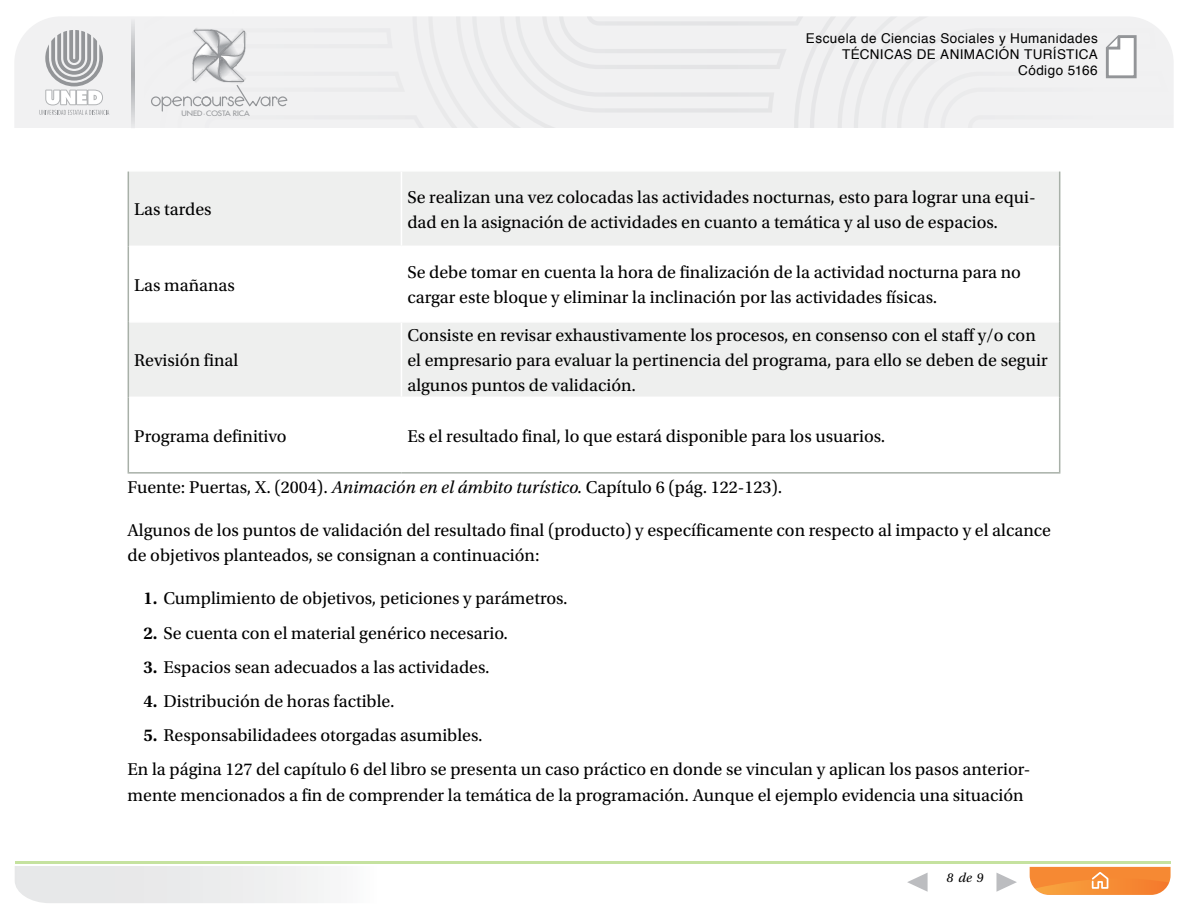
<style>
.page{position:relative;width:1188px;height:918px;background:#fff}
.page>*{position:absolute;margin:0;border:0;box-sizing:border-box;transform-origin:0 0}
.Texto_corrido{font:18px/25.2px "Utopia Std";color:#000}
.listas_numerada_nive{font:18px "Utopia Std";color:#000}
.t1{font:13.5px/16.2px "Helvetica";letter-spacing:.03em;color:#000;text-align:right}
.t2{font:italic 13.5px "Utopia Std";color:#000}
.t3{font:500 7.2px "Futura Std";letter-spacing:-.005em;color:#939598;scale:1.1 1}
.s1{font-style:italic}
.s2{font-weight:600}
</style>
<div class="page">
<svg style="left:15px;top:866px;width:1156px;height:37px"></svg>
<svg style="left:996px;top:873px;width:21px;height:19px"></svg>
<svg style="left:907px;top:873px;width:21px;height:19px"></svg>
<svg style="left:535px;top:16px;width:275px;height:112px"></svg>
<div style="left:135px;top:16px;width:293px;height:112px;background:#f1f1f2"></div>
<svg style="left:428px;top:16px;width:107px;height:112px"></svg>
<svg style="left:1030px;top:867px;width:141px;height:28px;background:#f69342"></svg>
<svg style="left:810px;top:16px;width:364px;height:112px"></svg>
<svg style="left:15px;top:17px;width:117px;height:111px"></svg>
<hr style="left:15px;top:861px;width:1156px;height:3px;background:#8cc63f">
<div style="left:139px;top:16px;width:160px;height:112px;background:#f1f1f2"></div>
<div style="left:162px;top:96px;width:10px;height:10px;border:1px solid #939598;border-radius:50%"></div>
<svg style="left:162px;top:97px;width:1px;height:14px"></svg>
<div style="left:151px;top:96px;width:10px;height:10px;border:1px solid #939598;border-radius:50%"></div>
<div style="left:261px;top:96px;width:9px;height:10px;border:1px solid #939598;border-radius:50%"></div>
<svg style="left:269px;top:96px;width:19px;height:11px"></svg>
<svg style="left:172px;top:30px;width:90px;height:78px"></svg>
<svg style="left:132px;top:17px;width:3px;height:111px"></svg>
<svg style="left:129px;top:172px;width:930px;height:225px;fill:#eeefee"></svg>
<hr style="left:401px;top:172px;width:1px;height:74px;background:#fff">
<hr style="left:129px;top:246px;width:272px;height:1px;background:#fff">
<hr style="left:401px;top:246px;width:658px;height:1px;background:#fff">
<hr style="left:401px;top:247px;width:1px;height:74px;background:#fff">
<hr style="left:129px;top:321px;width:272px;height:2px;background:#fff">
<hr style="left:401px;top:321px;width:658px;height:2px;background:#fff">
<hr style="left:401px;top:323px;width:1px;height:74px;background:#fff">
<hr style="left:128px;top:172px;width:1px;height:74px;background:#a8b0a8">
<hr style="left:1059px;top:172px;width:1px;height:74px;background:#a8b0a8">
<hr style="left:128px;top:246px;width:1px;height:76px;background:#a8b0a8">
<hr style="left:1059px;top:246px;width:1px;height:76px;background:#a8b0a8">
<hr style="left:128px;top:322px;width:1px;height:75px;background:#a8b0a8">
<hr style="left:1059px;top:322px;width:1px;height:75px;background:#a8b0a8">
<hr style="left:128px;top:397px;width:1px;height:75px;background:#a8b0a8">
<hr style="left:1059px;top:397px;width:1px;height:75px;background:#a8b0a8">
<hr style="left:128px;top:472px;width:273px;height:2px;background:#a8b0a8">
<hr style="left:401px;top:472px;width:659px;height:2px;background:#a8b0a8">
<p class="t3" style="left:182px;top:109px;width:63px">UNED·COSTA RICA</p>
<p class="Texto_corrido" style="left:134px;top:197px;width:79px">Las tardes</p>
<p class="Texto_corrido" style="left:134px;top:273px;width:102px">Las mañanas</p>
<p class="Texto_corrido" style="left:134px;top:348px;width:106px">Revisión final</p>
<p class="t1" style="left:806px;top:30px;width:293px">Escuela de Ciencias Sociales y Humanidades<br>TÉCNICAS DE ANIMACIÓN TURÍSTICA<br>Código 5166</p>
<p class="Texto_corrido" style="left:407px;top:184px;width:630px">Se realizan una vez colocadas las actividades nocturnas, esto para lograr una equi&shy;dad en la asignación de actividades en cuanto a temática y al uso de espacios.</p>
<p class="Texto_corrido" style="left:407px;top:260px;width:615px">Se debe tomar en cuenta la hora de finalización de la actividad nocturna para no cargar este bloque y eliminar la inclinación por las actividades físicas.</p>
<p class="Texto_corrido" style="left:407px;top:323px;width:642px">Consiste en revisar exhaustivamente los procesos, en consenso con el staff y/o con el empresario para evaluar la pertinencia del programa, para ello se deben de seguir algunos puntos de validación.</p>
<p class="Texto_corrido" style="left:134px;top:424px;width:154px">Programa definitivo</p>
<p class="Texto_corrido" style="left:407px;top:424px;width:480px">Es el resultado final, lo que estará disponible para los usuarios.</p>
<p class="Texto_corrido" style="left:128px;top:475px;width:656px">Fuente: Puertas, X. (2004). <span class="s1">Animación en el ámbito turístico.</span> Capítulo 6 (pág. 122-123).</p>
<p class="Texto_corrido" style="left:128px;top:518px;width:925px">Algunos de los puntos de validación del resultado final (producto) y específicamente con respecto al impacto y el alcance de objetivos planteados, se consignan a continuación:</p>
<p class="listas_numerada_nive" style="left:144px;top:589px;width:426px"><span class="s2">1.</span> Cumplimiento de objetivos, peticiones y parámetros.</p>
<p class="listas_numerada_nive" style="left:144px;top:623px;width:366px"><span class="s2">2.</span> Se cuenta con el material genérico necesario.</p>
<p class="listas_numerada_nive" style="left:144px;top:657px;width:348px"><span class="s2">3.</span> Espacios sean adecuados a las actividades.</p>
<p class="listas_numerada_nive" style="left:144px;top:691px;width:253px"><span class="s2">4.</span> Distribución de horas factible.</p>
<p class="listas_numerada_nive" style="left:144px;top:726px;width:341px"><span class="s2">5.</span> Responsabilidadees otorgadas asumibles.</p>
<p class="Texto_corrido" style="left:128px;top:757px;width:904px">En la página 127 del capítulo 6 del libro se presenta un caso práctico en donde se vinculan y aplican los pasos anterior&shy;mente mencionados a fin de comprender la temática de la programación. Aunque el ejemplo evidencia una situación</p>
<p class="t2" style="left:947px;top:871px;width:38px">8de9</p>
</div>
